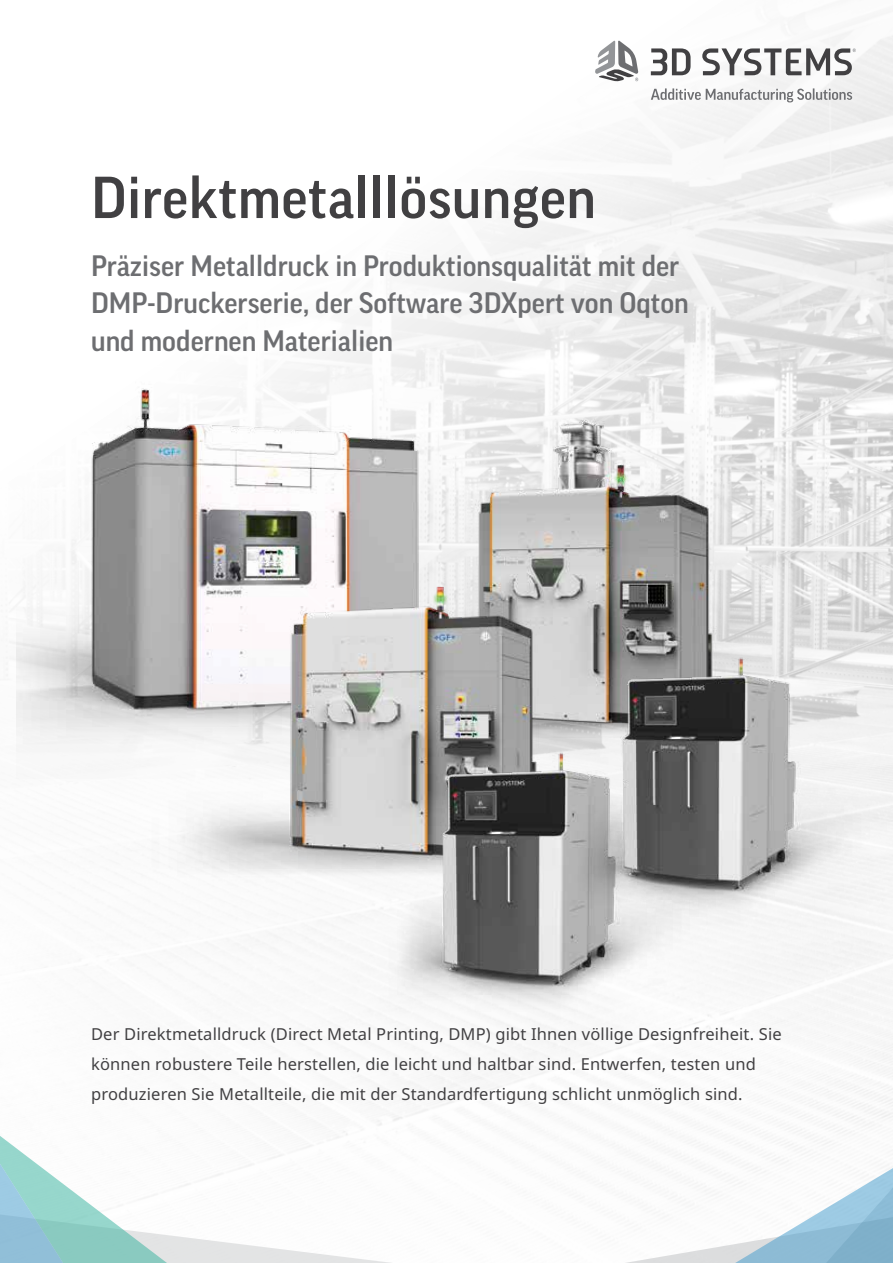
<style>
.page{position:relative;width:893px;height:1263px;background:#fff}
.page>*{position:absolute;margin:0;border:0;box-sizing:border-box;transform-origin:0 0}
.t1{font:500 57px "Good Pro";letter-spacing:.01em;color:#414042}
.t2{font:500 28.5px/37.5px "Good Pro";color:#6d6e71}
.t3{font:16.5px/30px "Noto Sans";letter-spacing:.01em;color:#414042}
</style>
<div class="page">
<img style="left:370px;top:31px;width:523px;height:455px">
<svg style="left:0;top:1110px;width:427px;height:153px"></svg>
<svg style="left:651px;top:88px;width:201px;height:14px"></svg>
<svg style="left:651px;top:48px;width:40px;height:27px"></svg>
<svg style="left:702px;top:48px;width:154px;height:27px"></svg>
<svg style="left:595px;top:41px;width:43px;height:40px"></svg>
<svg style="left:560px;top:1050px;width:333px;height:213px"></svg>
<img style="left:16px;top:321px;width:421px;height:431px">
<img style="left:345px;top:410px;width:501px;height:223px">
<img style="left:151px;top:585px;width:523px;height:290px">
<img style="left:321px;top:727px;width:471px;height:293px">
<img style="left:501px;top:633px;width:392px;height:293px">
<h1 class="t1" style="left:91px;top:165px;width:506px">Direktmetalllösungen</h1>
<h2 class="t2" style="left:91px;top:247px;width:599px">Präziser Metalldruck in Produktionsqualität mit der<br>DMP-Druckerserie, der Software 3DXpert von Oqton und modernen Materialien</h2>
<p class="t3" style="left:91px;top:1019px;width:692px">Der Direktmetalldruck (Direct Metal Printing, DMP) gibt Ihnen völlige Designfreiheit. Sie können robustere Teile herstellen, die leicht und haltbar sind. Entwerfen, testen und produzieren Sie Metallteile, die mit der Standardfertigung schlicht unmöglich sind.</p>
</div>
